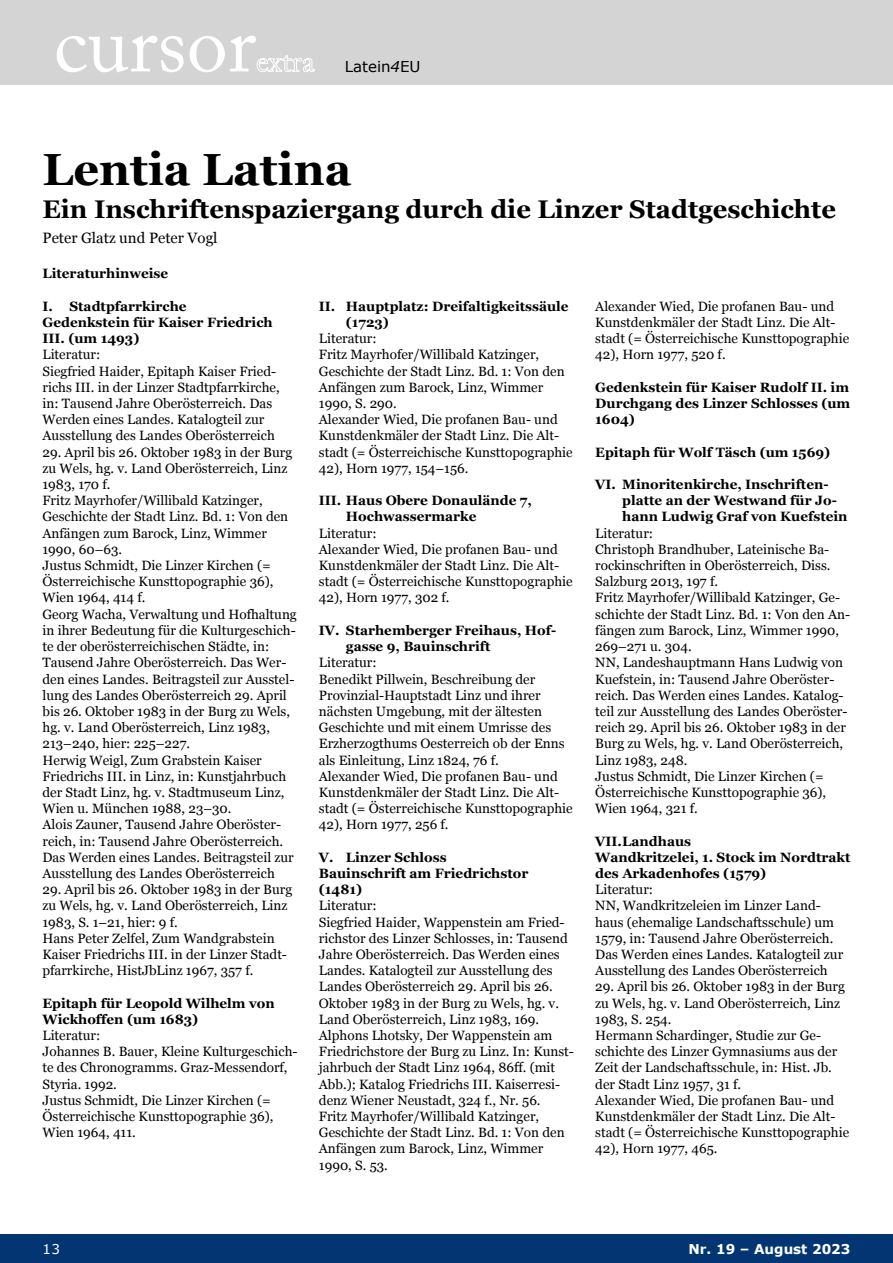
<style>
.page{position:relative;width:893px;height:1263px;background:#fff}
.page>*{position:absolute;margin:0;border:0;box-sizing:border-box;transform-origin:0 0}
.t1{font:82.5px "Adobe Caslon Pro";color:#fff}
.t2{font:700 45px "Georgia";color:#000}
.t3{font:700 25.5px "Georgia";color:#000}
.t4{font:15px "Georgia";color:#000}
.t5{font:15px "Verdana";color:#000}
.t6{font:13.5px/16.2px "Georgia";color:#000}
.t7{font:700 13.5px/16.2px "Georgia";color:#000}
.t8{font:700 13.5px "Verdana";color:#fff}
.t9{font:13.5px "Verdana";color:#fff}
.s1{font-family:"Adobe Caslon Pro";font-size:30px;color:#fff}
.s2{font-style:italic}
</style>
<div class="page">
<div style="left:0;top:1234px;width:893px;height:29px;background:#033572"></div>
<div style="left:0;top:0;width:893px;height:85px;background:#d4d4d4"></div>
<h1 class="t1" style="left:54px;top:-5px;width:204px">cursor</h1>
<p class="t5" style="left:256px;top:57px;width:166px"><span class="s1">extra</span> Latein<span class="s2">4</span>EU</p>
<h2 class="t2" style="left:43px;top:135px;width:311px">Lentia Latina</h2>
<h3 class="t3" style="left:43px;top:190px;width:795px">Ein Inschriftenspaziergang durch die Linzer Stadtgeschichte</h3>
<p class="t4" style="left:43px;top:227px;width:177px">Peter Glatz und Peter Vogl</p>
<p class="t7" style="left:43px;top:265px;width:127px">Literaturhinweise</p>
<p class="t7" style="left:43px;top:297px;width:232px">I. Stadtpfarrkirche<br>Gedenkstein für Kaiser Friedrich<br>III. (um 1493)</p>
<p class="t6" style="left:43px;top:346px;width:239px">Literatur:<br>Siegfried Haider, Epitaph Kaiser Fried&shy;richs III. in der Linzer Stadtpfarrkirche, in: Tausend Jahre Oberösterreich. Das Werden eines Landes. Katalogteil zur Ausstellung des Landes Oberösterreich</p>
<p class="t6" style="left:43px;top:443px;width:256px">29. April bis 26. Oktober 1983 in der Burg zu Wels, hg. v. Land Oberösterreich, Linz 1983, 170 f.<br>Fritz Mayrhofer/Willibald Katzinger, Geschichte der Stadt Linz. Bd. 1: Von den Anfängen zum Barock, Linz, Wimmer 1990, 60–63.<br>Justus Schmidt, Die Linzer Kirchen (= Österreichische Kunsttopographie 36), Wien 1964, 414 f.<br>Georg Wacha, Verwaltung und Hofhaltung in ihrer Bedeutung für die Kulturgeschich&shy;te der oberösterreichischen Städte, in:<br>Tausend Jahre Oberösterreich. Das Wer&shy;den eines Landes. Beitragsteil zur Ausstel&shy;lung des Landes Oberösterreich 29. April bis 26. Oktober 1983 in der Burg zu Wels, hg. v. Land Oberösterreich, Linz 1983, 213–240, hier: 225–227.<br>Herwig Weigl, Zum Grabstein Kaiser Friedrichs III. in Linz, in: Kunstjahrbuch der Stadt Linz, hg. v. Stadtmuseum Linz, Wien u. München 1988, 23–30.<br>Alois Zauner, Tausend Jahre Oberöster&shy;reich, in: Tausend Jahre Oberösterreich.<br>Das Werden eines Landes. Beitragsteil zur Ausstellung des Landes Oberösterreich</p>
<p class="t6" style="left:43px;top:881px;width:251px">29. April bis 26. Oktober 1983 in der Burg zu Wels, hg. v. Land Oberösterreich, Linz 1983, S. 1–21, hier: 9 f.<br>Hans Peter Zelfel, Zum Wandgrabstein Kaiser Friedrichs III. in der Linzer Stadt&shy;pfarrkirche, HistJbLinz 1967, 357 f.</p>
<p class="t7" style="left:43px;top:994px;width:234px">Epitaph für Leopold Wilhelm von<br>Wickhoffen (um 1683)</p>
<p class="t6" style="left:43px;top:1027px;width:257px">Literatur:<br>Johannes B. Bauer, Kleine Kulturgeschich&shy;te des Chronogramms. Graz-Messendorf,<br>Styria. 1992.<br>Justus Schmidt, Die Linzer Kirchen (=<br>Österreichische Kunsttopographie 36),<br>Wien 1964, 411.</p>
<p class="t7" style="left:346px;top:297px;width:224px;text-indent:-27px">II. Hauptplatz: Dreifaltigkeitssäule (1723)</p>
<p class="t6" style="left:319px;top:330px;width:255px">Literatur:<br>Fritz Mayrhofer/Willibald Katzinger,<br>Geschichte der Stadt Linz. Bd. 1: Von den<br>Anfängen zum Barock, Linz, Wimmer<br>1990, S. 290.<br>Alexander Wied, Die profanen Bau- und<br>Kunstdenkmäler der Stadt Linz. Die Alt&shy;stadt (= Österreichische Kunsttopographie<br>42), Horn 1977, 154–156.</p>
<p class="t7" style="left:346px;top:492px;width:187px;text-indent:-27px">III. Haus Obere Donaulände 7,<br>Hochwassermarke</p>
<p class="t6" style="left:319px;top:524px;width:255px">Literatur:<br>Alexander Wied, Die profanen Bau- und<br>Kunstdenkmäler der Stadt Linz. Die Alt&shy;stadt (= Österreichische Kunsttopographie<br>42), Horn 1977, 302 f.</p>
<p class="t7" style="left:346px;top:621px;width:212px;text-indent:-27px">IV. Starhemberger Freihaus, Hof&shy;gasse 9, Bauinschrift</p>
<p class="t6" style="left:319px;top:654px;width:255px">Literatur:<br>Benedikt Pillwein, Beschreibung der Provinzial-Hauptstadt Linz und ihrer nächsten Umgebung, mit der ältesten Geschichte und mit einem Umrisse des Erzherzogthums Oesterreich ob der Enns als Einleitung, Linz 1824, 76 f.<br>Alexander Wied, Die profanen Bau- und Kunstdenkmäler der Stadt Linz. Die Alt&shy;stadt (= Österreichische Kunsttopographie 42), Horn 1977, 256 f.</p>
<p class="t7" style="left:319px;top:848px;width:211px">V. Linzer Schloss<br>Bauinschrift am Friedrichstor (1481)</p>
<p class="t6" style="left:319px;top:897px;width:257px">Literatur:<br>Siegfried Haider, Wappenstein am Fried&shy;richstor des Linzer Schlosses, in: Tausend Jahre Oberösterreich. Das Werden eines Landes. Katalogteil zur Ausstellung des Landes Oberösterreich 29. April bis 26.<br>Oktober 1983 in der Burg zu Wels, hg. v.<br>Land Oberösterreich, Linz 1983, 169.<br>Alphons Lhotsky, Der Wappenstein am Friedrichstore der Burg zu Linz. In: Kunst&shy;jahrbuch der Stadt Linz 1964, 86ff. (mit Abb.); Katalog Friedrichs III. Kaiserresi&shy;denz Wiener Neustadt, 324 f., Nr. 56.<br>Fritz Mayrhofer/Willibald Katzinger, Geschichte der Stadt Linz. Bd. 1: Von den Anfängen zum Barock, Linz, Wimmer 1990, S. 53.</p>
<p class="t6" style="left:595px;top:298px;width:255px">Alexander Wied, Die profanen Bau- und Kunstdenkmäler der Stadt Linz. Die Alt&shy;stadt (= Österreichische Kunsttopographie 42), Horn 1977, 520 f.</p>
<p class="t7" style="left:595px;top:378px;width:256px;text-align:justify">Gedenkstein für Kaiser Rudolf II. im Durchgang des Linzer Schlosses (um 1604)</p>
<p class="t7" style="left:595px;top:443px;width:236px">Epitaph für Wolf Täsch (um 1569)</p>
<p class="t7" style="left:622px;top:476px;width:227px;text-indent:-27px">VI. Minoritenkirche, Inschriften&shy;platte an der Westwand für Jo&shy;hann Ludwig Graf von Kuefstein</p>
<p class="t6" style="left:595px;top:524px;width:256px">Literatur:<br>Christoph Brandhuber, Lateinische Ba&shy;rockinschriften in Oberösterreich, Diss.<br>Salzburg 2013, 197 f.<br>Fritz Mayrhofer/Willibald Katzinger, Ge&shy;schichte der Stadt Linz. Bd. 1: Von den An&shy;fängen zum Barock, Linz, Wimmer 1990, 269–271 u. 304.<br>NN, Landeshauptmann Hans Ludwig von Kuefstein, in: Tausend Jahre Oberöster&shy;reich. Das Werden eines Landes. Katalog&shy;teil zur Ausstellung des Landes Oberöster&shy;reich 29. April bis 26. Oktober 1983 in der Burg zu Wels, hg. v. Land Oberösterreich, Linz 1983, 248.<br>Justus Schmidt, Die Linzer Kirchen (= Österreichische Kunsttopographie 36), Wien 1964, 321 f.</p>
<p class="t7" style="left:595px;top:832px;width:257px">VII. Landhaus<br>Wandkritzelei, 1. Stock im Nordtrakt des Arkadenhofes (1579)</p>
<p class="t6" style="left:595px;top:881px;width:249px">Literatur:<br>NN, Wandkritzeleien im Linzer Land&shy;haus (ehemalige Landschaftsschule) um 1579, in: Tausend Jahre Oberösterreich.<br>Das Werden eines Landes. Katalogteil zur Ausstellung des Landes Oberösterreich</p>
<p class="t6" style="left:595px;top:978px;width:255px">29. April bis 26. Oktober 1983 in der Burg zu Wels, hg. v. Land Oberösterreich, Linz 1983, S. 254.<br>Hermann Schardinger, Studie zur Ge&shy;schichte des Linzer Gymnasiums aus der Zeit der Landschaftsschule, in: Hist. Jb. der Stadt Linz 1957, 31 f.<br>Alexander Wied, Die profanen Bau- und Kunstdenkmäler der Stadt Linz. Die Alt&shy;stadt (= Österreichische Kunsttopographie 42), Horn 1977, 465.</p>
<p class="t9" style="left:43px;top:1240px;width:19px">13</p>
<p class="t8" style="left:688px;top:1240px;width:163px">Nr. 19 – August 2023</p>
</div>
